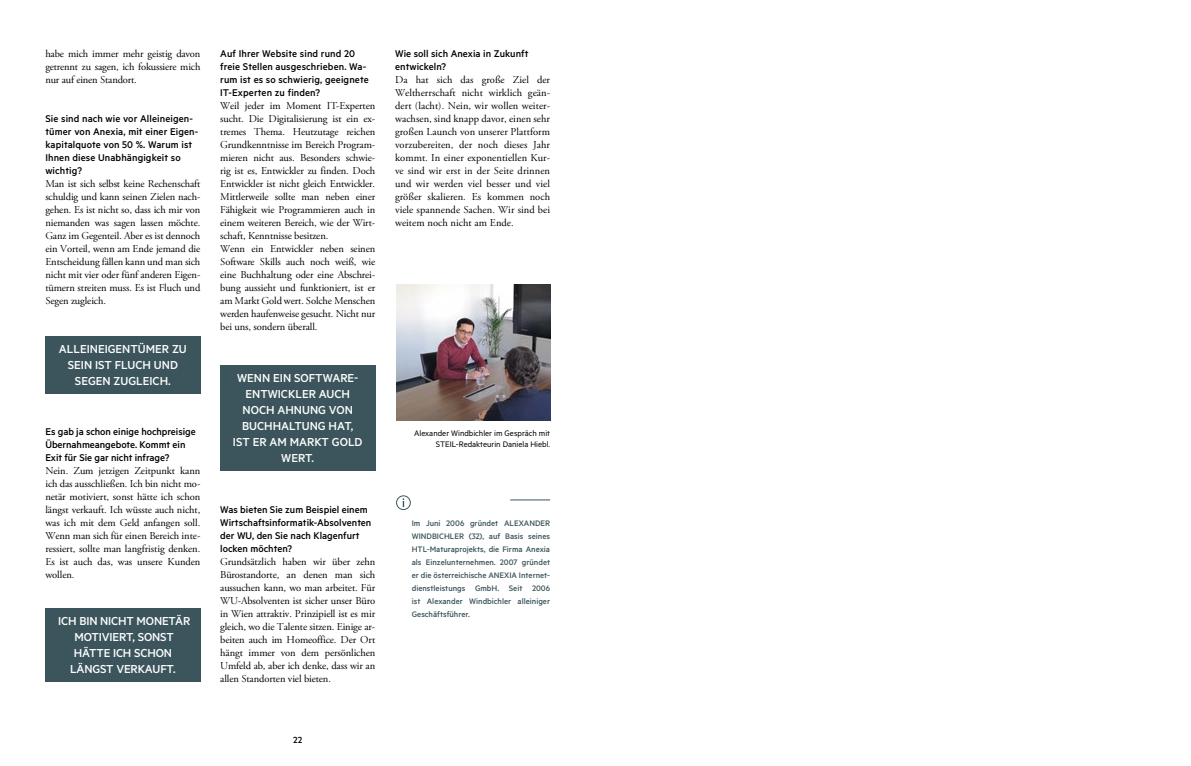
<style>
.page{position:relative;width:1191px;height:766px;background:#fff}
.page>*{position:absolute;margin:0;border:0;box-sizing:border-box;transform-origin:0 0}
.t1{font:500 13px/16px "Metric";color:#fff;text-align:center}
.t2{font:500 11px/13px "Metric";letter-spacing:.005em;color:#000}
.t3{font:10.5px/13px "Adobe Garamond Pro";letter-spacing:-.01em;color:#000;text-align:justify}
.t4{font:500 10px "Metric";color:#000}
.t5{font:500 9px/13px "Metric";color:#3c555d;text-align:justify}
.t6{font:9px/10.8px "Metric";color:#000;text-align:right}
</style>
<div class="page">
<hr style="left:510px;top:499px;width:40px;height:1px;background:#3c555d">
<svg style="left:402px;top:498px;width:2px;height:9px"></svg>
<div style="left:396px;top:495px;width:15px;height:15px;border:1px solid #3c555d;border-radius:50%"></div>
<div style="left:45px;top:608px;width:155px;height:73px;background:#3c555d"></div>
<img style="left:396px;top:284px;width:154px;height:136px">
<div style="left:45px;top:336px;width:155px;height:58px;background:#3c555d"></div>
<div style="left:220px;top:365px;width:155px;height:105px;background:#3c555d"></div>
<p class="t3" style="left:45px;top:48px;width:156px">habe mich immer mehr geistig davon getrennt zu sagen, ich fokussiere mich nur auf einen Standort.</p>
<p class="t2" style="left:45px;top:112px;width:154px">Sie sind nach wie vor Alleineigen&shy;tümer von Anexia, mit einer Eigen&shy;kapitalquote von 50 %. Warum ist<br>Ihnen diese Unabhängigkeit so wichtig?</p>
<p class="t3" style="left:45px;top:178px;width:156px">Man ist sich selbst keine Rechenschaft schuldig und kann seinen Zielen nach&shy;gehen. Es ist nicht so, dass ich mir von niemanden was sagen lassen möchte.<br>Ganz im Gegenteil. Aber es ist dennoch ein Vorteil, wenn am Ende jemand die Entscheidung fällen kann und man sich nicht mit vier oder fünf anderen Eigen&shy;tümern streiten muss. Es ist Fluch und Segen zugleich.</p>
<p class="t1" style="left:59px;top:341px;width:129px">ALLEINEIGENTÜMER ZU<br>SEIN IST FLUCH UND<br>SEGEN ZUGLEICH.</p>
<p class="t2" style="left:45px;top:424px;width:152px">Es gab ja schon einige hochpreisige<br>Übernahmeangebote. Kommt ein<br>Exit für Sie gar nicht infrage?</p>
<p class="t3" style="left:45px;top:464px;width:156px">Nein. Zum jetzigen Zeitpunkt kann ich das ausschließen. Ich bin nicht mo&shy;netär motiviert, sonst hätte ich schon längst verkauft. Ich wüsste auch nicht, was ich mit dem Geld anfangen soll.<br>Wenn man sich für einen Bereich inte&shy;ressiert, sollte man langfristig denken.<br>Es ist auch das, was unsere Kunden wollen.</p>
<p class="t1" style="left:58px;top:612px;width:133px">ICH BIN NICHT MONETÄR<br>MOTIVIERT, SONST<br>HÄTTE ICH SCHON<br>LÄNGST VERKAUFT.</p>
<p class="t2" style="left:220px;top:47px;width:150px">Auf Ihrer Website sind rund 20 freie Stellen ausgeschrieben. Wa&shy;rum ist es so schwierig, geeignete<br>IT-Experten zu finden?</p>
<p class="t3" style="left:220px;top:100px;width:156px;text-align:left">Weil jeder im Moment IT-Experten sucht. Die Digitalisierung ist ein ex&shy;tremes Thema. Heutzutage reichen Grundkenntnisse im Bereich Program&shy;mieren nicht aus. Besonders schwie&shy;rig ist es, Entwickler zu finden. Doch Entwickler ist nicht gleich Entwickler.<br>Mittlerweile sollte man neben einer Fähigkeit wie Programmieren auch in einem weiteren Bereich, wie der Wirt&shy;schaft, Kenntnisse besitzen.<br>Wenn ein Entwickler neben seinen Software Skills auch noch weiß, wie eine Buchhaltung oder eine Abschrei&shy;bung aussieht und funktioniert, ist er am Markt Gold wert. Solche Menschen werden haufenweise gesucht. Nicht nur bei uns, sondern überall.</p>
<p class="t1" style="left:233px;top:369px;width:131px">WENN EIN SOFTWARE-<br>ENTWICKLER AUCH<br>NOCH AHNUNG VON<br>BUCHHALTUNG HAT,<br>IST ER AM MARKT GOLD<br>WERT.</p>
<p class="t2" style="left:220px;top:502px;width:153px">Was bieten Sie zum Beispiel einem<br>Wirtschaftsinformatik-Absolventen der WU, den Sie nach Klagenfurt locken möchten?</p>
<p class="t3" style="left:220px;top:555px;width:156px">Grundsätzlich haben wir über zehn Bürostandorte, an denen man sich aussuchen kann, wo man arbeitet. Für WU-Absolventen ist sicher unser Büro in Wien attraktiv. Prinzipiell ist es mir gleich, wo die Talente sitzen. Einige ar&shy;beiten auch im Homeoffice. Der Ort hängt immer von dem persönlichen Umfeld ab, aber ich denke, dass wir an allen Standorten viel bieten.</p>
<p class="t2" style="left:395px;top:47px;width:135px">Wie soll sich Anexia in Zukunft entwickeln?</p>
<p class="t3" style="left:395px;top:74px;width:156px">Da hat sich das große Ziel der Weltherrschaft nicht wirklich geän&shy;dert (lacht). Nein, wir wollen weiter&shy;wachsen, sind knapp davor, einen sehr großen Launch von unserer Plattform vorzubereiten, der noch dieses Jahr kommt. In einer exponentiellen Kur&shy;ve sind wir erst in der Seite drinnen und wir werden viel besser und viel größer skalieren. Es kommen noch viele spannende Sachen. Wir sind bei weitem noch nicht am Ende.</p>
<p class="t6" style="left:414px;top:427px;width:137px">Alexander Windbichler im Gespräch mit<br>STEIL-Redakteurin Daniela Hiebl.</p>
<p class="t5" style="left:412px;top:516px;width:140px">Im Juni 2006 gründet ALEXANDER WINDBICHLER (32), auf Basis seines HTL-Maturaprojekts, die Firma Anexia als Einzelunternehmen. 2007 gründet er die österreichische ANEXIA Internet&shy;dienstleistungs GmbH. Seit 2006 ist Alexander Windbichler alleiniger Geschäftsführer.</p>
<p class="t4" style="left:293px;top:733px;width:10px">22</p>
</div>
